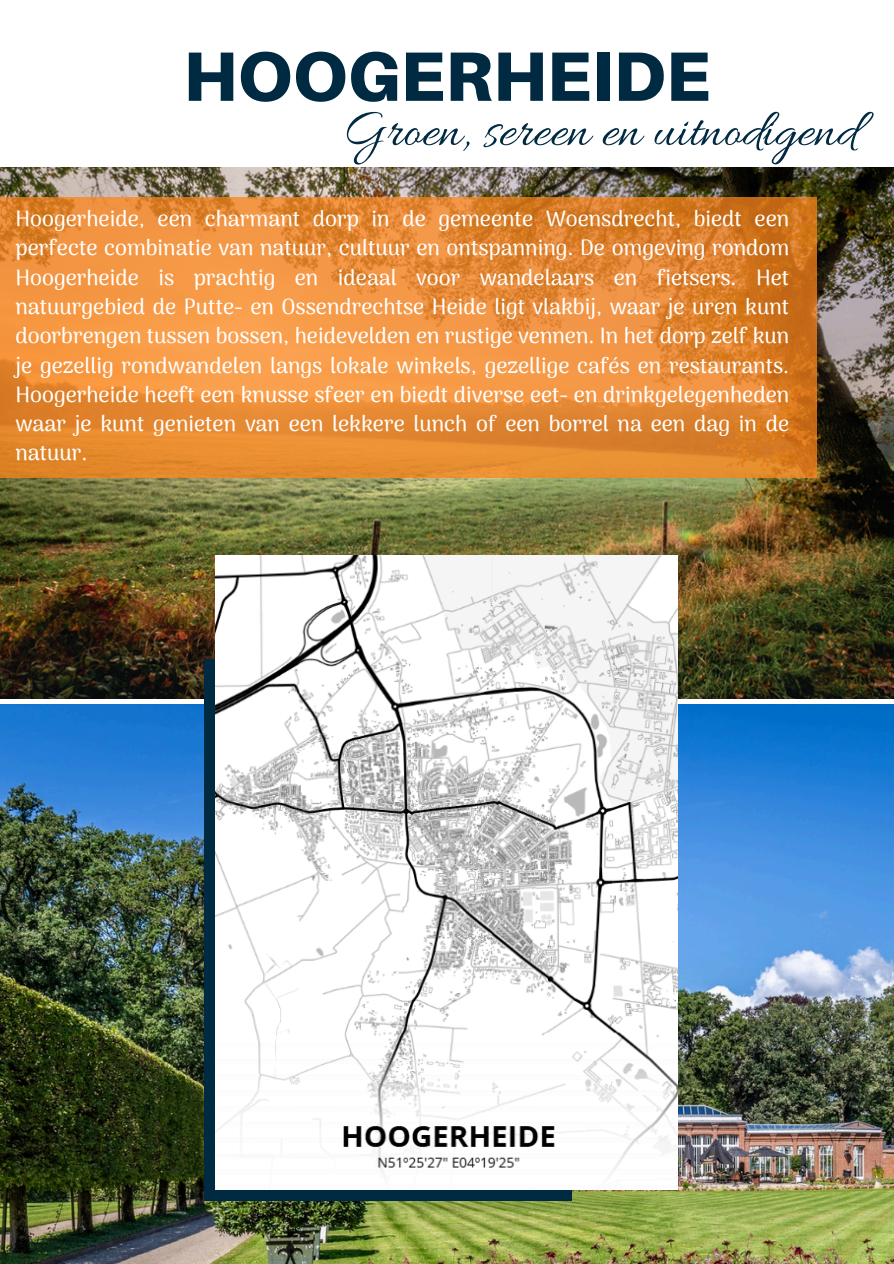
<style>
.page{position:relative;width:894px;height:1264px;background:#fff}
.page>*{position:absolute;margin:0;border:0;box-sizing:border-box;transform-origin:0 0}
.t1{font:900 69.9px "Aileron";color:#002a42}
.t2{font:54px "Allura";color:#002a42}
.t3{font:500 21.6px/29.2px "Arima Madurai";color:#fff;text-align:justify}
</style>
<div class="page">
<img style="left:0;top:704px;width:893px;height:559px">
<img style="left:0;top:168px;width:892px;height:531px">
<div style="left:204px;top:659px;width:367px;height:541px;background:#002a42"></div>
<img style="left:216px;top:555px;width:461px;height:634px">
<svg style="left:0;top:197px;width:816px;height:281px;background:#e78b36"></svg>
<h1 class="t1" style="left:183px;top:33px;width:528px">HOOGERHEIDE</h1>
<h2 class="t2" style="left:343px;top:101px;width:515px">Groen, sereen en uitnodigend</h2>
<p class="t3" style="left:16px;top:204px;width:775px">Hoogerheide, een charmant dorp in de gemeente Woensdrecht, biedt een perfecte combinatie van natuur, cultuur en ontspanning. De omgeving rondom Hoogerheide is prachtig en ideaal voor wandelaars en fietsers. Het natuurgebied de Putte- en Ossendrechtse Heide ligt vlakbij, waar je uren kunt doorbrengen tussen bossen, heidevelden en rustige vennen. In het dorp zelf kun je gezellig rondwandelen langs lokale winkels, gezellige cafés en restaurants.<br>Hoogerheide heeft een knusse sfeer en biedt diverse eet- en drinkgelegenheden waar je kunt genieten van een lekkere lunch of een borrel na een dag in de natuur.</p>
</div>
